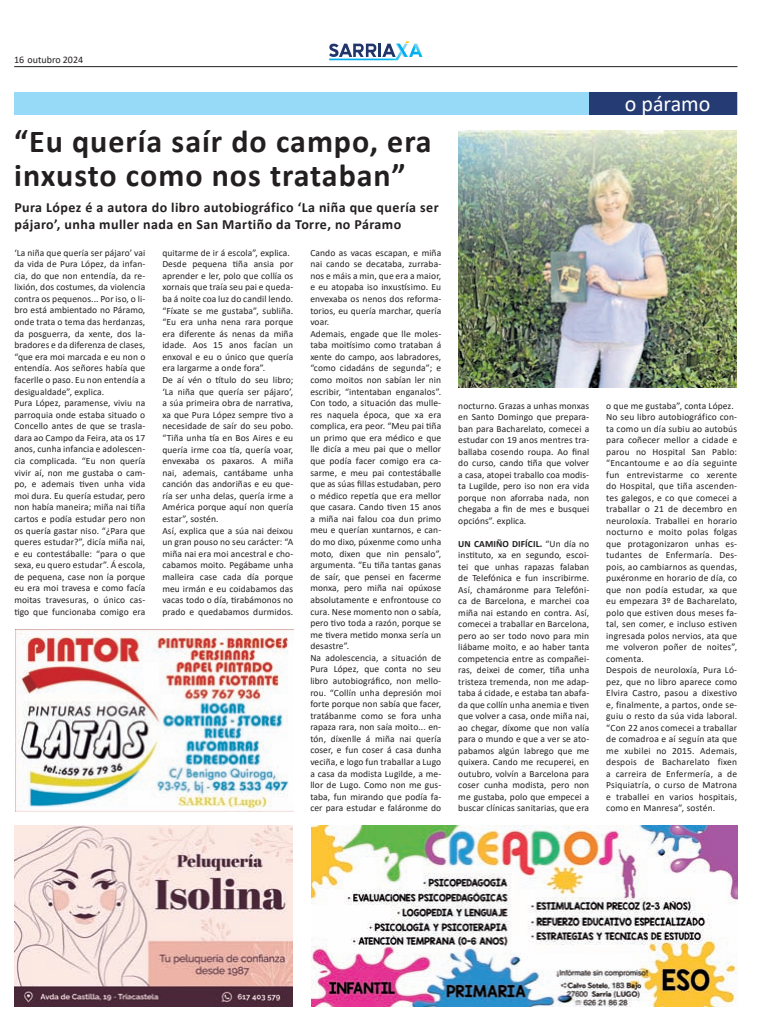
<style>
.page{position:relative;width:780px;height:1035px;background:#fff}
.page>*{position:absolute;margin:0;border:0;box-sizing:border-box;transform-origin:0 0}
.t1{font:700 32px/34px "Calibri";letter-spacing:.03em;color:#231f20}
.t2{font:22px "Calibri";color:#fff}
.t3{font:700 14px/16.8px "Calibri";letter-spacing:.03em;color:#231f20}
.t4{font:10px "Calibri";color:#231f20}
.t5{font:9.5px/11.6px "Calibri";letter-spacing:.01em;color:#231f20}
.s1{font-weight:700}
</style>
<div class="page">
<hr style="left:14px;top:66px;width:723px;height:1px;background:#231f20">
<svg style="left:329px;top:41px;width:93px;height:19px"></svg>
<img style="left:458px;top:131px;width:279px;height:256px">
<div style="left:14px;top:92px;width:723px;height:22px;background:#97daf8"></div>
<div style="left:589px;top:92px;width:148px;height:22px;background:#253b73"></div>
<img style="left:312px;top:825px;width:425px;height:181px">
<img style="left:14px;top:825px;width:278px;height:181px">
<img style="left:15px;top:629px;width:278px;height:182px">
<p class="t4" style="left:14px;top:53px;width:70px">16 outubro 2024</p>
<h1 class="t1" style="left:14px;top:124px;width:419px">“Eu quería saír do campo, era inxusto como nos trataban”</h1>
<h3 class="t3" style="left:14px;top:199px;width:425px">Pura López é a autora do libro autobiográfico ‘La niña que quería ser pájaro’, unha muller nada en San Martiño da Torre, no Páramo</h3>
<p class="t5" style="left:14px;top:246px;width:132px">‘La niña que quería ser pájaro’ vai da vida de Pura López, da infan&shy;cia, do que non entendía, da re&shy;lixión, dos costumes, da violencia contra os pequenos... Por iso, o li&shy;bro está ambientado no Páramo, onde trata o tema das herdanzas, da posguerra, da xente, dos la&shy;bradores e da diferenza de clases, “que era moi marcada e eu non o entendía. Aos señores había que facerlle o paso. Eu non entendía a desigualdade”, explica.<br>Pura López, paramense, viviu na parroquia onde estaba situado o<br>Concello antes de que se trasla&shy;dara ao Campo da Feira, ata os 17 anos, cunha infancia e adolescen&shy;cia complicada. “Eu non quería vivir aí, non me gustaba o cam&shy;po, e ademais tiven unha vida moi dura. Eu quería estudar, pero non había maneira; miña nai tiña cartos e podía estudar pero non os quería gastar niso. “¿Para que queres estudar?”, dicía miña nai, e eu contestáballe: “para o que sexa, eu quero estudar”. Á escola, de pequena, case non ía porque eu era moi travesa e como facía moitas travesuras, o único cas&shy;tigo que funcionaba comigo era</p>
<p class="t5" style="left:162px;top:246px;width:132px">quitarme de ir á escola”, explica.<br>Desde pequena tiña ansia por aprender e ler, polo que collía os xornais que traía seu pai e queda&shy;ba á noite coa luz do candil lendo. “Fíxate se me gustaba”, subliña. “Eu era unha nena rara porque era diferente ás nenas da miña idade. Aos 15 anos facían un enxoval e eu o único que quería era largarme a onde fora”.<br>De aí vén o título do seu libro; ‘La niña que quería ser pájaro’, a súa primeira obra de narrativa, xa que Pura López sempre tivo a necesidade de saír do seu pobo. “Tiña unha tía en Bos Aires e eu quería irme coa tía, quería voar, envexaba os paxaros. A miña nai, ademais, cantábame unha canción das andoriñas e eu que&shy;ría ser unha delas, quería irme a<br>América porque aquí non quería estar”, sostén.<br>Así, explica que a súa nai deixou un gran pouso no seu carácter: “A miña nai era moi ancestral e cho&shy;cabamos moito. Pegábame unha malleira case cada día porque meu irmán e eu coidabamos das vacas todo o día, tirabámonos no prado e quedabamos durmidos.</p>
<p class="t5" style="left:310px;top:246px;width:132px">Cando as vacas escapan, e miña nai cando se decataba, zurraba&shy;nos e máis a min, que era a maior, e eu atopaba iso inxustísimo. Eu envexaba os nenos dos reforma&shy;torios, eu quería marchar, quería voar.<br>Ademais, engade que lle moles&shy;taba moitísimo como trataban á xente do campo, aos labradores, “como cidadáns de segunda”; e como moitos non sabían ler nin escribir, “intentaban enganalos”.<br>Con todo, a situación das mulle&shy;res naquela época, que xa era complica, era peor. “Meu pai tiña un primo que era médico e que lle dicía a meu pai que o mellor que podía facer comigo era ca&shy;sarme, e meu pai contestáballe que as súas fillas estudaban, pero o médico repetía que era mellor que casara. Cando tiven 15 anos a miña nai falou coa dun primo meu e querían xuntarnos, e can&shy;do mo dixo, púxenme como unha moto, dixen que nin pensalo”, argumenta. “Eu tiña tantas ganas de saír, que pensei en facerme monxa, pero miña nai opúxose absolutamente e enfrontouse co cura. Nese momento non o sabía, pero tivo toda a razón, porque se me tivera metido monxa sería un desastre”.<br>Na adolescencia, a situación de<br>Pura López, que conta no seu libro autobiográfico, non mello&shy;rou. “Collín unha depresión moi forte porque non sabía que facer, tratábanme como se fora unha rapaza rara, non saía moito... en&shy;tón, díxenlle á miña nai quería coser, e fun coser á casa dunha veciña, e logo fun traballar a Lugo a casa da modista Lugilde, a me&shy;llor de Lugo. Como non me gus&shy;taba, fun mirando que podía fa&shy;cer para estudar e faláronme do</p>
<p class="t5" style="left:458px;top:400px;width:132px;text-align:justify">nocturno. Grazas a unhas monxas en Santo Domingo que prepara&shy;ban para Bacharelato, comecei a estudar con 19 anos mentres tra&shy;ballaba cosendo roupa. Ao final do curso, cando tiña que volver a casa, atopei traballo coa modis&shy;ta Lugilde, pero iso non era vida porque non aforraba nada, non chegaba a fin de mes e busquei opcións”. explica.</p>
<p class="t5" style="left:458px;top:538px;width:132px;text-align:justify"><span class="s1">UN CAMIÑO DIFÍCIL.</span> “Un día no instituto, xa en segundo, escoi&shy;tei que unhas rapazas falaban de Telefónica e fun inscribirme.<br>Así, chamáronme para Telefóni&shy;ca de Barcelona, e marchei coa miña nai estando en contra. Así, comecei a traballar en Barcelona, pero ao ser todo novo para min liábame moito, e ao haber tanta competencia entre as compañei&shy;ras, deixei de comer, tiña unha tristeza tremenda, non me adap&shy;taba á cidade, e estaba tan abafa&shy;da que collín unha anemia e tiven que volver a casa, onde miña nai, ao chegar, díxome que non valía para o mundo e que a ver se ato&shy;pabamos algún labrego que me quixera. Cando me recuperei, en outubro, volvín a Barcelona para coser cunha modista, pero non me gustaba, polo que empecei a buscar clínicas sanitarias, que era</p>
<h2 class="t2" style="left:624px;top:89px;width:87px">o páramo</h2>
<p class="t5" style="left:606px;top:400px;width:132px">o que me gustaba”, conta López.<br>No seu libro autobiográfico con&shy;ta como un día subiu ao autobús para coñecer mellor a cidade e parou no Hospital San Pablo: “Encantoume e ao día seguinte fun entrevistarme co xerente do Hospital, que tiña ascenden&shy;tes galegos, e co que comecei a traballar o 21 de decembro en neuroloxía. Traballei en horario nocturno e moito polas folgas que protagonizaron unhas es&shy;tudantes de Enfermaría. Des&shy;pois, ao cambiarnos as quendas, puxéronme en horario de día, co que non podía estudar, xa que eu empezara 3º de Bacharelato, polo que estiven dous meses fa&shy;tal, sen comer, e incluso estiven ingresada polos nervios, ata que me volveron poñer de noites”, comenta.<br>Despois de neuroloxía, Pura Ló&shy;pez, que no libro aparece como<br>Elvira Castro, pasou a dixestivo e, finalmente, a partos, onde se&shy;guiu o resto da súa vida laboral. “Con 22 anos comecei a traballar de comadroa e aí seguín ata que me xubilei no 2015. Ademais, despois de Bacharelato fixen a carreira de Enfermería, a de<br>Psiquiatría, o curso de Matrona e traballei en varios hospitais, como en Manresa”, sostén.</p>
</div>
